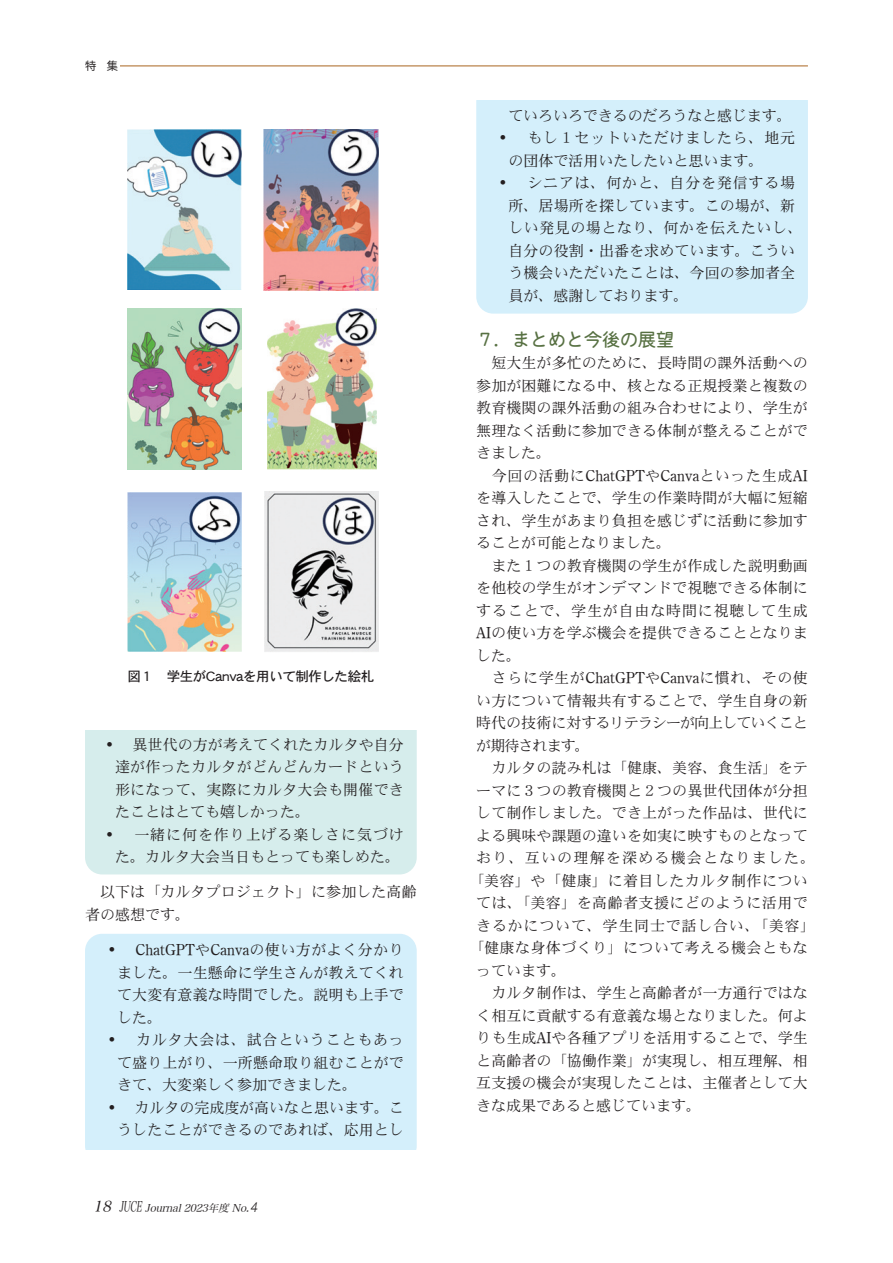
<style>
.page{position:relative;width:893px;height:1263px;background:#fff}
.page>*{position:absolute;margin:0;border:0;box-sizing:border-box;transform-origin:0 0}
.t1{font:18px "DFHS Maru Gothic W4 MP RKSJ H";color:#587143}
.t2{font:15px/22.5px "DFHS Mincho W3 MP RKSJ H";letter-spacing:.005em;color:#231f20;text-align:justify}
.t3{font:15px "DFHS Mincho W3 MP RKSJ H";letter-spacing:.055em;color:#231f20}
.t4{font:15px "DFHS Mincho W3 MP RKSJ H";letter-spacing:.03em;color:#231f20}
.t5{font:15px "Century Oldstyle Roman";color:#231f20}
.t6{font:15px "DFHS Mincho W3 MP RKSJ H";letter-spacing:.08em;color:#231f20}
.t7{font:15px "DFHS Mincho W3 MP RKSJ H";letter-spacing:.035em;color:#231f20}
.t8{font:15px "DFHS Mincho W3 MP RKSJ H";letter-spacing:.06em;color:#231f20}
.t9{font:13.5px "Heisei Kaku Gothic W5";letter-spacing:-.035em;color:#231f20}
.t10{font:11.25px "Hira Maru Pro W4";color:#231f20}
.t11{font:italic 10.5px "Hira Min Pro W3";color:#231f20}
.s1{font-family:"Hira Kaku Std W8"}
.s2{font-family:"DFHS Mincho W3 MP RKSJ H"}
.s3{font-size:15px}
.s4{font-style:normal;font-size:14.4px}
.s5{font-family:"Hira Kaku Pro W3";font-size:12.6px}
.s6{font-family:"Century Oldstyle Roman"}
</style>
<div class="page">
<div style="left:476px;top:85px;width:332px;height:229px;background:#d4effb;border-radius:17px"></div>
<div style="left:85px;top:934px;width:332px;height:229px;background:#d4effb;border-radius:17px"></div>
<div style="left:85px;top:710px;width:332px;height:164px;background:#d6edec;border-radius:17px"></div>
<hr style="left:85px;top:66px;width:723px;height:1px;background:#a96520">
<div style="left:85px;top:60px;width:34px;height:14px;background:#fff"></div>
<img style="left:128px;top:130px;width:114px;height:159px">
<img style="left:264px;top:130px;width:114px;height:160px">
<img style="left:128px;top:308px;width:114px;height:161px">
<img style="left:267px;top:308px;width:110px;height:162px">
<div style="left:128px;top:492px;width:114px;height:162px;background:linear-gradient(to right,#fff,#fff)"></div>
<img style="left:128px;top:492px;width:113px;height:159px">
<img style="left:264px;top:491px;width:114px;height:161px">
<div style="left:75px;top:696px;width:353px;height:34px;background:#fff"></div>
<div style="left:74px;top:1151px;width:353px;height:15px;background:#fff"></div>
<div style="left:463px;top:73px;width:353px;height:27px;background:#fff"></div>
<p class="t10" style="left:85px;top:56px;width:35px">特 集</p>
<p class="t9" style="left:128px;top:669px;width:248px">図１ 学生がCanvaを用いて制作した絵札</p>
<p class="t2" style="left:102px;top:733px;width:303px"><span class="s1">・</span> 異世代の方が考えてくれたカルタや自分</p>
<p class="t2" style="left:115px;top:755px;width:290px">達が作ったカルタがどんどんカードという</p>
<p class="t2" style="left:115px;top:778px;width:290px">形になって、実際にカルタ大会も開催でき</p>
<p class="t2" style="left:115px;top:800px;width:196px">たことはとても嬉しかった。</p>
<p class="t8" style="left:102px;top:827px;width:303px"><span class="s1">・</span> 一緒に何を作り上げる楽しさに気づけ</p>
<p class="t2" style="left:115px;top:845px;width:287px">た。カルタ大会当日もとっても楽しめた。</p>
<p class="t2" style="left:85px;top:881px;width:333px;text-indent:15px">以下は「カルタプロジェクト」に参加した高齢者の感想です。</p>
<p class="t5" style="left:104px;top:941px;width:301px"><span class="s1">・</span> ChatGPT<span class="s2">や</span>Canva<span class="s2">の使い方がよく分かり</span></p>
<p class="t2" style="left:117px;top:961px;width:288px">ました。一生懸命に学生さんが教えてくれ</p>
<p class="t2" style="left:117px;top:983px;width:288px">て大変有意義な時間でした。説明も上手で</p>
<p class="t2" style="left:117px;top:1006px;width:46px">した。</p>
<p class="t3" style="left:104px;top:1032px;width:301px"><span class="s1">・</span> カルタ大会は、試合ということもあっ</p>
<p class="t2" style="left:117px;top:1051px;width:288px">て盛り上がり、一所懸命取り組むことがで</p>
<p class="t2" style="left:117px;top:1073px;width:241px">きて、大変楽しく参加できました。</p>
<p class="t2" style="left:104px;top:1096px;width:301px"><span class="s1">・</span> カルタの完成度が高いなと思います。こ</p>
<p class="t2" style="left:117px;top:1118px;width:288px">うしたことができるのであれば、応用とし</p>
<p class="t11" style="left:93px;top:1199px;width:169px"><span class="s3">18</span> <span class="s4">JUCE</span> Journal 2023年度 No.<span class="s5">4</span></p>
<p class="t2" style="left:508px;top:104px;width:285px">ていろいろできるのだろうなと感じます。</p>
<p class="t3" style="left:496px;top:130px;width:301px"><span class="s1">・</span> もし１セットいただけましたら、地元</p>
<p class="t2" style="left:508px;top:149px;width:257px">の団体で活用いたしたいと思います。</p>
<p class="t3" style="left:496px;top:175px;width:301px"><span class="s1">・</span> シニアは、何かと、自分を発信する場</p>
<p class="t2" style="left:508px;top:194px;width:288px">所、居場所を探しています。この場が、新</p>
<p class="t7" style="left:508px;top:220px;width:296px">しい発見の場となり、何かを伝えたいし、</p>
<p class="t2" style="left:508px;top:239px;width:288px">自分の役割・出番を求めています。こうい</p>
<p class="t2" style="left:508px;top:262px;width:288px">う機会いただいたことは、今回の参加者全</p>
<p class="t2" style="left:508px;top:284px;width:181px">員が、感謝しております。</p>
<p class="t1" style="left:476px;top:330px;width:200px">７．まとめと今後の展望</p>
<p class="t2" style="left:476px;top:352px;width:333px;text-indent:15px">短大生が多忙のために、長時間の課外活動への参加が困難になる中、核となる正規授業と複数の教育機関の課外活動の組み合わせにより、学生が無理なく活動に参加できる体制が整えることができました。</p>
<p class="t5" style="left:492px;top:466px;width:318px"><span class="s2">今回の活動に</span>ChatGPT<span class="s2">や</span>Canva<span class="s2">といった生成</span>AI</p>
<p class="t2" style="left:476px;top:487px;width:333px">を導入したことで、学生の作業時間が大幅に短縮され、学生があまり負担を感じずに活動に参加することが可能となりました。</p>
<p class="t2" style="left:476px;top:554px;width:333px;text-indent:15px">また１つの教育機関の学生が作成した説明動画を他校の学生がオンデマンドで視聴できる体制にすることで、学生が自由な時間に視聴して生成<span class="s6">AI</span>の使い方を学ぶ機会を提供できることとなりました。</p>
<p class="t2" style="left:476px;top:667px;width:333px;text-indent:16px">さらに学生が<span class="s6">ChatGPT</span>や<span class="s6">Canva</span>に慣れ、その使い方について情報共有することで、学生自身の新時代の技術に対するリテラシーが向上していくことが期待されます。</p>
<p class="t2" style="left:491px;top:757px;width:318px">カルタの読み札は「健康、美容、食生活」をテ</p>
<p class="t2" style="left:476px;top:779px;width:333px">ーマに３つの教育機関と２つの異世代団体が分担</p>
<p class="t2" style="left:476px;top:802px;width:333px">して制作しました。でき上がった作品は、世代に</p>
<p class="t2" style="left:476px;top:824px;width:333px">よる興味や課題の違いを如実に映すものとなって</p>
<p class="t6" style="left:476px;top:850px;width:341px">おり、互いの理解を深める機会となりました。</p>
<p class="t4" style="left:469px;top:873px;width:340px">「美容」や「健康」に着目したカルタ制作につい</p>
<p class="t4" style="left:476px;top:895px;width:333px">ては、「美容」を高齢者支援にどのように活用で</p>
<p class="t3" style="left:476px;top:918px;width:341px">きるかについて、学生同士で話し合い、「美容」</p>
<p class="t4" style="left:469px;top:940px;width:340px">「健康な身体づくり」について考える機会ともな</p>
<p class="t2" style="left:476px;top:959px;width:91px">っています。</p>
<p class="t2" style="left:491px;top:982px;width:318px">カルタ制作は、学生と高齢者が一方通行ではな</p>
<p class="t2" style="left:476px;top:1004px;width:333px">く相互に貢献する有意義な場となりました。何よ</p>
<p class="t2" style="left:476px;top:1027px;width:333px">りも生成<span class="s6">AI</span>や各種アプリを活用することで、学生</p>
<p class="t2" style="left:476px;top:1049px;width:333px">と高齢者の「協働作業」が実現し、相互理解、相</p>
<p class="t2" style="left:476px;top:1072px;width:333px">互支援の機会が実現したことは、主催者として大</p>
<p class="t2" style="left:476px;top:1094px;width:226px">きな成果であると感じています。</p>
</div>
